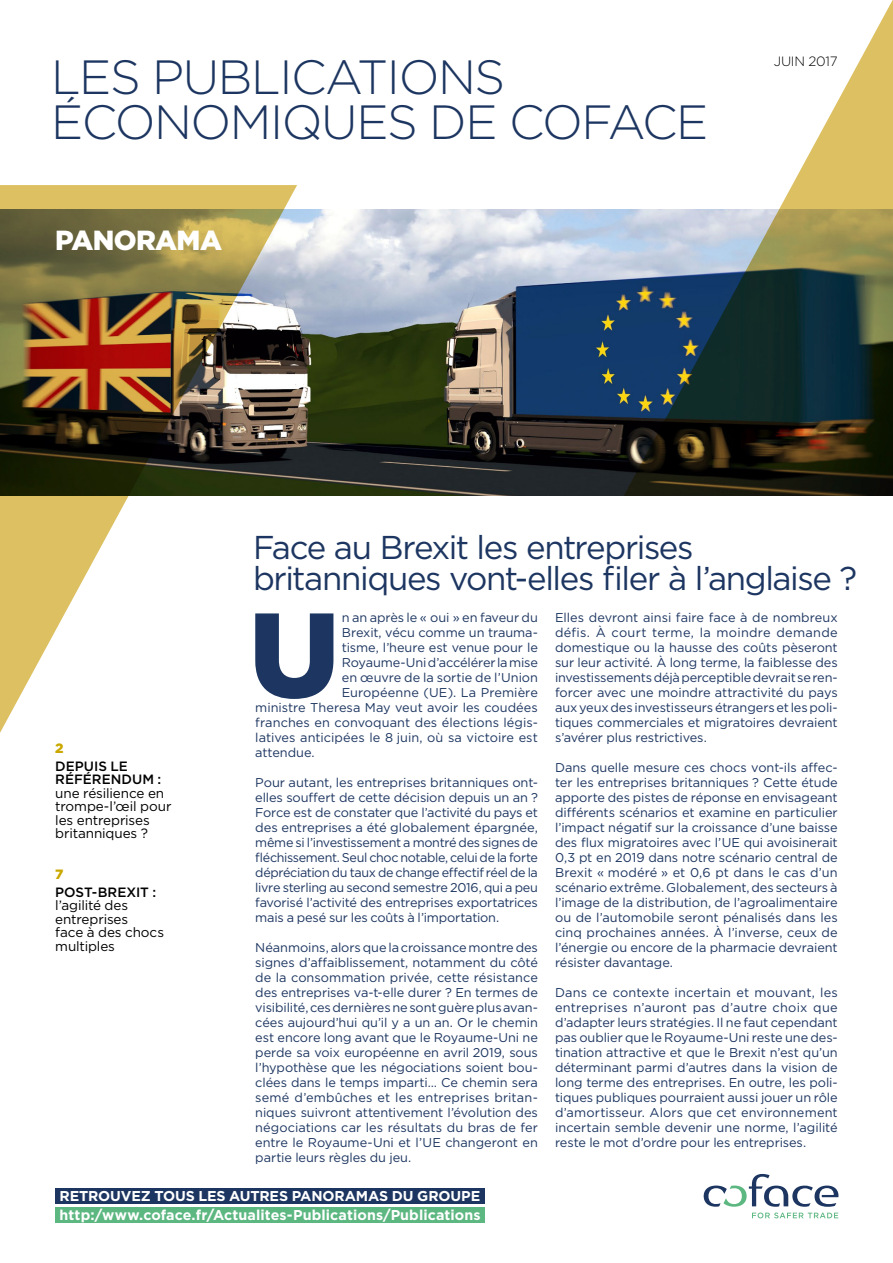
<style>
.page{position:relative;width:893px;height:1263px;background:#fff}
.page>*{position:absolute;margin:0;border:0;box-sizing:border-box;transform-origin:0 0}
.t1{font:900 119.85px "Gotham";color:#1d3661}
.t2{font:300 48px/45px "Gotham";letter-spacing:-.03em;color:#1d3661}
.t3{font:33px/31.5px "Gotham";letter-spacing:-.04em;color:#1d3661}
.t4{font:900 27.6px "Gotham";letter-spacing:-.02em;color:#fff}
.t5{font:700 14.25px/18.1px "Gotham";color:#fff}
.t6{font:13.5px/13.5px "Gotham";letter-spacing:-.01em;color:#000}
.t7{font:500 13.5px/13.5px "Gotham";color:#000}
.t8{font:300 13.5px "Gotham";letter-spacing:-.02em;color:#000}
.t9{font:900 13.5px "Gotham";color:#caa800}
.t10{font:12.75px/15px "Gotham";letter-spacing:-.005em;color:#1d3661;text-align:justify}
</style>
<div class="page">
<svg style="left:704px;top:1174px;width:135px;height:44px"></svg>
<img style="left:297px;top:210px;width:327px;height:286px">
<svg style="left:624px;top:0;width:269px;height:496px"></svg>
<svg style="left:0;top:185px;width:297px;height:548px"></svg>
<div style="left:55px;top:1188px;width:430px;height:16px;background:#1d3661"></div>
<div style="left:55px;top:1207px;width:430px;height:15px;background:#5db781"></div>
<h2 class="t2" style="left:51px;top:53px;width:659px">LES PUBLICATIONS<br>ÉCONOMIQUES DE COFACE</h2>
<p class="t8" style="left:774px;top:53px;width:65px">JUIN 2017</p>
<h3 class="t4" style="left:55px;top:221px;width:168px">PANORAMA</h3>
<p class="t9" style="left:55px;top:739px;width:10px">2</p>
<p class="t7" style="left:55px;top:759px;width:108px">DEPUIS LE<br>RÉFÉRENDUM :</p>
<p class="t6" style="left:55px;top:786px;width:118px">une résilience en trompe-l’œil pour les entreprises britanniques ?</p>
<p class="t9" style="left:55px;top:865px;width:10px">7</p>
<p class="t7" style="left:55px;top:885px;width:102px">POST-BREXIT :</p>
<p class="t6" style="left:55px;top:898px;width:110px">l’agilité des entreprises<br>face à des chocs multiples</p>
<h3 class="t3" style="left:253px;top:531px;width:606px">Face au Brexit les entreprises britanniques vont-elles filer à l’anglaise ?</h3>
<h1 class="t1" style="left:249px;top:572px;width:92px">U</h1>
<p class="t10" style="left:342px;top:610px;width:198px">n an après le « oui » en faveur du</p>
<p class="t10" style="left:342px;top:625px;width:198px">Brexit, vécu comme un trauma-</p>
<p class="t10" style="left:342px;top:640px;width:198px">tisme, l’heure est venue pour le</p>
<p class="t10" style="left:342px;top:655px;width:198px">Royaume-Uni d’accélérer la mise</p>
<p class="t10" style="left:342px;top:670px;width:198px">en œuvre de la sortie de l’Union</p>
<p class="t10" style="left:342px;top:685px;width:198px">Européenne (UE). La Première</p>
<p class="t10" style="left:255px;top:700px;width:284px">ministre Theresa May veut avoir les coudées</p>
<p class="t10" style="left:255px;top:715px;width:284px">franches en convoquant des élections légis-</p>
<p class="t10" style="left:255px;top:730px;width:284px">latives anticipées le 8 juin, où sa victoire est</p>
<p class="t10" style="left:255px;top:745px;width:61px">attendue.</p>
<p class="t10" style="left:255px;top:775px;width:284px">Pour autant, les entreprises britanniques ont&shy;elles souffert de cette décision depuis un an ?<br>Force est de constater que l’activité du pays et des entreprises a été globalement épargnée, même si l’investissement a montré des signes de fléchissement. Seul choc notable, celui de la forte dépréciation du taux de change effectif réel de la livre sterling au second semestre 2016, qui a peu favorisé l’activité des entreprises exportatrices mais a pesé sur les coûts à l’importation.</p>
<p class="t10" style="left:255px;top:940px;width:284px">Néanmoins, alors que la croissance montre des signes d’affaiblissement, notamment du côté de la consommation privée, cette résistance des entreprises va-t-elle durer ? En termes de visibilité, ces dernières ne sont guère plus avan&shy;cées aujourd’hui qu’il y a un an. Or le chemin est encore long avant que le Royaume-Uni ne perde sa voix européenne en avril 2019, sous l’hypothèse que les négociations soient bou&shy;clées dans le temps imparti… Ce chemin sera semé d’embûches et les entreprises britan&shy;niques suivront attentivement l’évolution des négociations car les résultats du bras de fer entre le Royaume-Uni et l’UE changeront en partie leurs règles du jeu.</p>
<p class="t10" style="left:555px;top:610px;width:284px">Elles devront ainsi faire face à de nombreux défis. À court terme, la moindre demande domestique ou la hausse des coûts pèseront sur leur activité. À long terme, la faiblesse des investissements déjà perceptible devrait se ren&shy;forcer avec une moindre attractivité du pays aux yeux des investisseurs étrangers et les poli&shy;tiques commerciales et migratoires devraient s’avérer plus restrictives.</p>
<p class="t10" style="left:555px;top:760px;width:284px">Dans quelle mesure ces chocs vont-ils affec&shy;ter les entreprises britanniques ? Cette étude apporte des pistes de réponse en envisageant différents scénarios et examine en particulier l’impact négatif sur la croissance d’une baisse des flux migratoires avec l’UE qui avoisinerait 0,3 pt en 2019 dans notre scénario central de Brexit « modéré » et 0,6 pt dans le cas d’un scénario extrême. Globalement, des secteurs à l’image de la distribution, de l’agroalimentaire ou de l’automobile seront pénalisés dans les cinq prochaines années. À l’inverse, ceux de l’énergie ou encore de la pharmacie devraient résister davantage.</p>
<p class="t10" style="left:555px;top:985px;width:284px">Dans ce contexte incertain et mouvant, les entreprises n’auront pas d’autre choix que d’adapter leurs stratégies. Il ne faut cependant pas oublier que le Royaume-Uni reste une des&shy;tination attractive et que le Brexit n’est qu’un déterminant parmi d’autres dans la vision de long terme des entreprises. En outre, les poli&shy;tiques publiques pourraient aussi jouer un rôle d’amortisseur. Alors que cet environnement incertain semble devenir une norme, l’agilité reste le mot d’ordre pour les entreprises.</p>
<p class="t5" style="left:60px;top:1187px;width:423px">RETROUVEZ TOUS LES AUTRES PANORAMAS DU GROUPE http:/www.coface.fr/Actualites-Publications/Publications</p>
</div>
